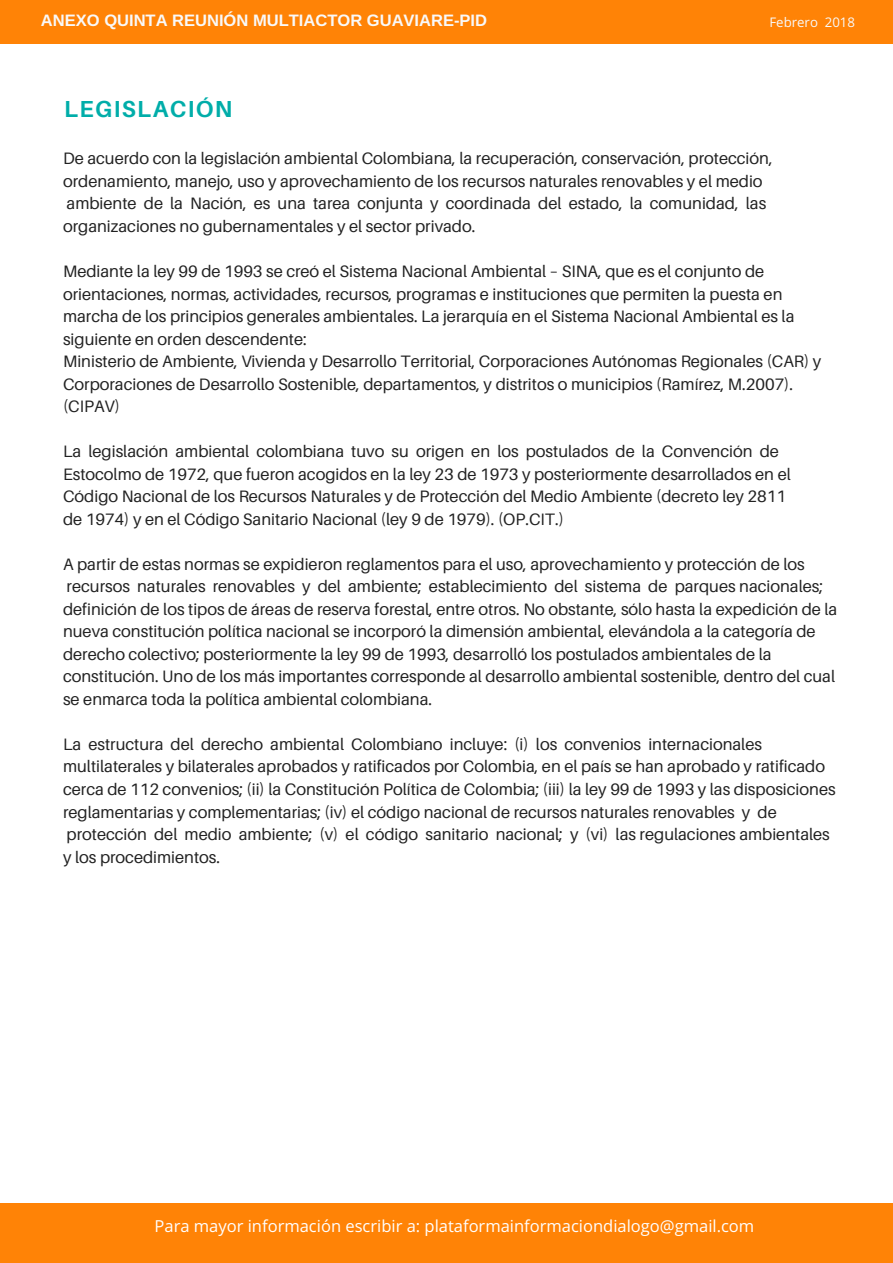
<style>
.page{position:relative;width:893px;height:1263px;background:#fff}
.page>*{position:absolute;margin:0;border:0;box-sizing:border-box;transform-origin:0 0}
.t1{font:700 23.25px "Aileron";letter-spacing:.06em;color:#00ada9}
.t2{font:16.5px/22.5px "Aileron";color:#222}
.t3{font:16.5px "Open Sans";color:#fff}
.t4{font:700 16.5px "Arimo";color:#f9f9f9}
.t5{font:13.2px "Open Sans";color:#f9f9f9}
</style>
<div class="page">
<div style="left:0;top:0;width:893px;height:44px;background:#ff8306"></div>
<div style="left:0;top:1203px;width:893px;height:60px;background:#ff8306"></div>
<p class="t4" style="left:41px;top:11px;width:448px">ANEXO QUINTA REUNIÓN MULTIACTOR GUAVIARE-PID</p>
<h1 class="t1" style="left:64px;top:95px;width:170px">LEGISLACIÓN</h1>
<p class="t5" style="left:769px;top:13px;width:87px">Febrero 2018</p>
<p class="t2" style="left:63px;top:147px;width:711px">De acuerdo con la legislación ambiental Colombiana, la recuperación, conservación, protección, ordenamiento, manejo, uso y aprovechamiento de los recursos naturales renovables y el medio ambiente de la Nación, es una tarea conjunta y coordinada del estado, la comunidad, las organizaciones no gubernamentales y el sector privado.</p>
<p class="t2" style="left:63px;top:260px;width:760px">Mediante la ley 99 de 1993 se creó el Sistema Nacional Ambiental – SINA, que es el conjunto de orientaciones, normas, actividades, recursos, programas e instituciones que permiten la puesta en marcha de los principios generales ambientales. La jerarquía en el Sistema Nacional Ambiental es la siguiente en orden descendente:<br>Ministerio de Ambiente, Vivienda y Desarrollo Territorial, Corporaciones Autónomas Regionales (CAR) y Corporaciones de Desarrollo Sostenible, departamentos, y distritos o municipios (Ramírez, M.2007). (CIPAV)</p>
<p class="t2" style="left:63px;top:440px;width:729px">La legislación ambiental colombiana tuvo su origen en los postulados de la Convención de Estocolmo de 1972, que fueron acogidos en la ley 23 de 1973 y posteriormente desarrollados en el Código Nacional de los Recursos Naturales y de Protección del Medio Ambiente (decreto ley 2811 de 1974) y en el Código Sanitario Nacional (ley 9 de 1979). (OP.CIT.)</p>
<p class="t2" style="left:63px;top:552px;width:776px">A partir de estas normas se expidieron reglamentos para el uso, aprovechamiento y protección de los recursos naturales renovables y del ambiente; establecimiento del sistema de parques nacionales; definición de los tipos de áreas de reserva forestal, entre otros. No obstante, sólo hasta la expedición de la nueva constitución política nacional se incorporó la dimensión ambiental, elevándola a la categoría de derecho colectivo; posteriormente la ley 99 de 1993, desarrolló los postulados ambientales de la constitución. Uno de los más importantes corresponde al desarrollo ambiental sostenible, dentro del cual se enmarca toda la política ambiental colombiana.</p>
<p class="t2" style="left:63px;top:733px;width:774px">La estructura del derecho ambiental Colombiano incluye: (i) los convenios internacionales multilaterales y bilaterales aprobados y ratificados por Colombia, en el país se han aprobado y ratificado cerca de 112 convenios; (ii) la Constitución Política de Colombia; (iii) la ley 99 de 1993 y las disposiciones reglamentarias y complementarias; (iv) el código nacional de recursos naturales renovables y de protección del medio ambiente; (v) el código sanitario nacional; y (vi) las regulaciones ambientales y los procedimientos.</p>
<p class="t3" style="left:155px;top:1214px;width:601px">Para mayor información escribir a: plataformainformaciondialogo@gmail.com</p>
</div>
